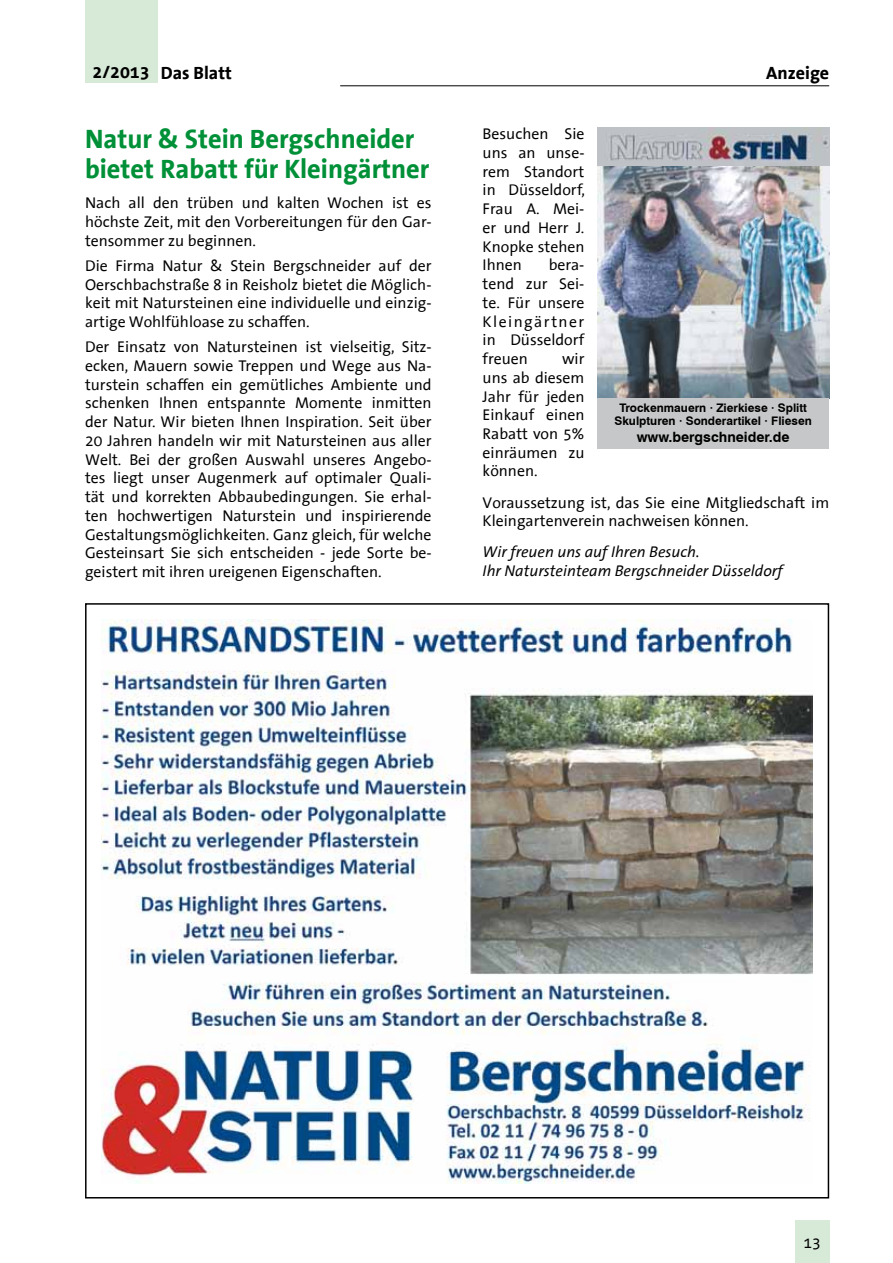
<style>
.page{position:relative;width:893px;height:1263px;background:#fff}
.page>*{position:absolute;margin:0;border:0;box-sizing:border-box;transform-origin:0 0}
.t1{font:700 27px/30px "The Sans Office";color:#009037}
.t2{font:700 18px "The Sans Office";color:#000}
.t3{font:15.75px/18.8px "The Sans Office";color:#000;text-align:justify}
.t4{font:italic 15.75px/18.8px "The Sans Office";color:#000}
.t5{font:700 14.25px "Swiss 721 BT";color:#000}
.t6{font:700 11.85px/13px "Swiss 721 BT";color:#000;text-align:center}
</style>
<div class="page">
<div style="left:85px;top:0;width:72px;height:83px;background:#d7ead7"></div>
<div style="left:795px;top:1220px;width:34px;height:43px;background:#d7ead7"></div>
<hr style="left:340px;top:85px;width:489px;height:1px;background:#000">
<img style="left:102px;top:620px;width:710px;height:563px">
<img style="left:597px;top:128px;width:232px;height:270px">
<div style="left:597px;top:398px;width:232px;height:50px;background:#c6c7c8"></div>
<p class="t2" style="left:93px;top:63px;width:141px">2/2013 Das Blatt</p>
<h1 class="t1" style="left:85px;top:124px;width:346px">Natur &amp; Stein Bergschneider bietet Rabatt für Kleingärtner</h1>
<p class="t3" style="left:85px;top:194px;width:348px">Nach all den trüben und kalten Wochen ist es höchste Zeit, mit den Vorbereitungen für den Gar&shy;tensommer zu beginnen.</p>
<p class="t3" style="left:85px;top:257px;width:348px">Die Firma Natur &amp; Stein Bergschneider auf der Oerschbachstraße 8 in Reisholz bietet die Möglich&shy;keit mit Natursteinen eine individuelle und einzig&shy;artige Wohlfühloase zu schaffen.</p>
<p class="t3" style="left:85px;top:338px;width:348px">Der Einsatz von Natursteinen ist vielseitig, Sitz&shy;ecken, Mauern sowie Treppen und Wege aus Na&shy;turstein schaffen ein gemütliches Ambiente und schenken Ihnen entspannte Momente inmitten der Natur. Wir bieten Ihnen Inspiration. Seit über 20 Jahren handeln wir mit Natursteinen aus aller Welt. Bei der großen Auswahl unseres Angebo&shy;tes liegt unser Augenmerk auf optimaler Quali&shy;tät und korrekten Abbaubedingungen. Sie erhal&shy;ten hochwertigen Naturstein und inspirierende Gestaltungsmöglichkeiten. Ganz gleich, für welche Gesteinsart Sie sich entscheiden - jede Sorte be&shy;geistert mit ihren ureigenen Eigenschaften.</p>
<p class="t2" style="left:766px;top:63px;width:64px">Anzeige</p>
<p class="t3" style="left:483px;top:125px;width:104px">Besuchen Sie uns an unse&shy;rem Standort in Düsseldorf, Frau A. Mei&shy;er und Herr J.<br>Knopke stehen Ihnen</p>
<p class="t3" style="left:483px;top:256px;width:103px;text-indent:66px">bera&shy;tend zur Sei&shy;te. Für unsere Kleingärtner in Düsseldorf freuen</p>
<p class="t3" style="left:483px;top:350px;width:103px;text-indent:79px">wir uns ab diesem Jahr für jeden Einkauf einen Rabatt von 5% einräumen zu können.</p>
<p class="t3" style="left:483px;top:493px;width:348px">Voraussetzung ist, das Sie eine Mitgliedschaft im<br>Kleingartenverein nachweisen können.</p>
<p class="t4" style="left:483px;top:543px;width:302px">Wir freuen uns auf Ihren Besuch.<br>Ihr Natursteinteam Bergschneider Düsseldorf</p>
<p class="t6" style="left:614px;top:401px;width:199px">Trockenmauern · Zierkiese · Splitt<br>Skulpturen · Sonderartikel · Fliesen</p>
<p class="t5" style="left:637px;top:428px;width:154px">www.bergschneider.de</p>
<p class="t3" style="left:803px;top:1233px;width:19px">13</p>
</div>
